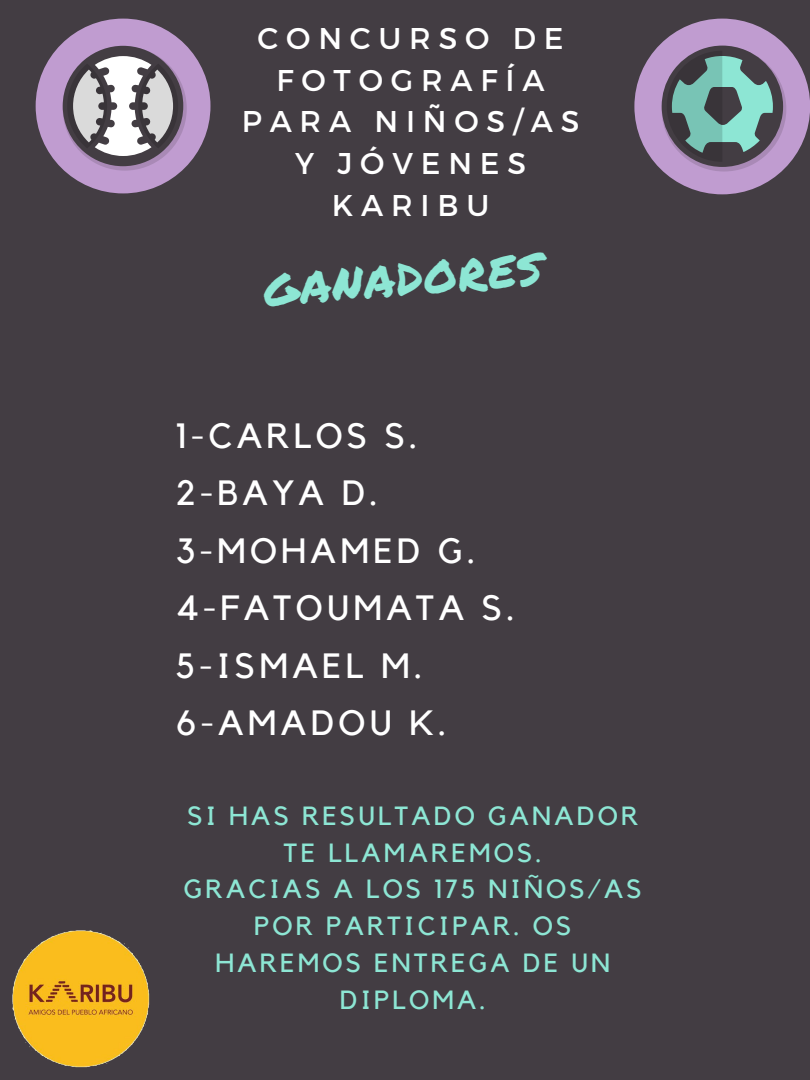
<style>
.page{position:relative;width:810px;height:1080px;background:#433d43}
.page>*{position:absolute;margin:0;border:0;box-sizing:border-box;transform-origin:0 0}
.t1{font:45px "Permanent Marker";color:#8de6d4}
.t2{font:35px/57.4px "Kollektif";letter-spacing:.12em;color:#fff}
.t3{font:30px/41.9px "Montserrat";letter-spacing:.26em;color:#fff;text-align:center}
.t4{font:26.25px/36.7px "Kollektif";letter-spacing:.12em;color:#8de6d4;text-align:center}
</style>
<div class="page">
<div style="left:36px;top:19px;width:174px;height:174px;background:#c09cd0;border-radius:50%"></div>
<svg style="left:63px;top:46px;width:124px;height:125px"></svg>
<div style="left:67px;top:64px;width:40px;height:84px;background:#000;border-radius:50%;opacity:.15"></div>
<div style="left:138px;top:64px;width:40px;height:84px;background:#000;border-radius:50%;opacity:.15"></div>
<div style="left:634px;top:19px;width:176px;height:175px;background:#c09cd0;border-radius:50%"></div>
<svg style="left:662px;top:46px;width:124px;height:126px"></svg>
<img style="left:12px;top:930px;width:138px;height:138px">
<p class="t3" style="left:242px;top:16px;width:339px">CONCURSO DE<br>FOTOGRAFÍA<br>PARA NIÑOS/AS<br>Y JÓVENES<br>KARIBU</p>
<h1 class="t1" style="left:261px;top:256px;width:281px;rotate:-4deg">GANADORES</h1>
<h2 class="t2" style="left:176px;top:409px;width:340px">1-CARLOS S.<br>2-BAYA D.<br>3-MOHAMED G.<br>4-FATOUMATA S.<br>5-ISMAEL M.<br>6-AMADOU K.</h2>
<p class="t4" style="left:184px;top:799px;width:459px">SI HAS RESULTADO GANADOR<br>TE LLAMAREMOS.<br>GRACIAS A LOS 175 NIÑOS/AS<br>POR PARTICIPAR. OS<br>HAREMOS ENTREGA DE UN<br>DIPLOMA.</p>
</div>
